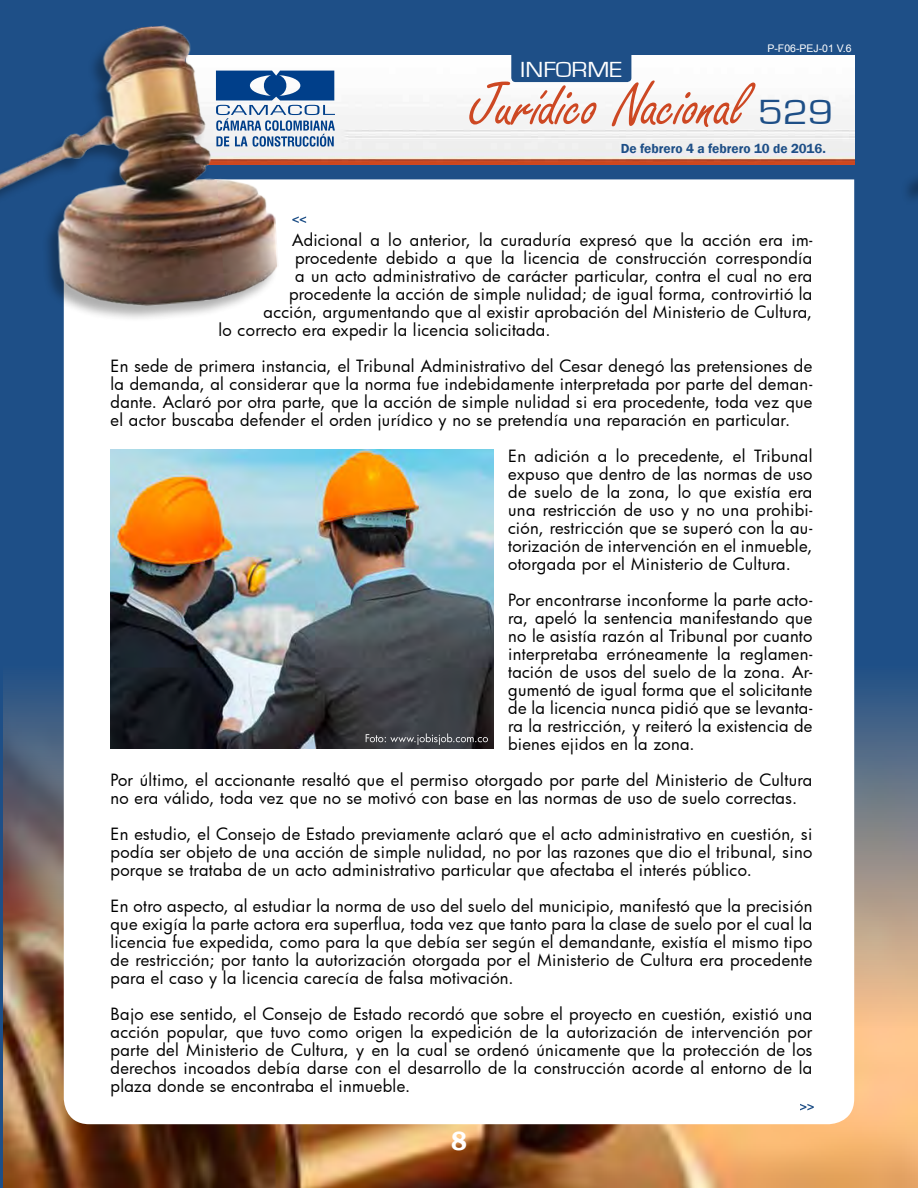
<style>
.page{position:relative;width:918px;height:1188px;background:#1e4f87}
.page>*{position:absolute;margin:0;border:0;box-sizing:border-box;transform-origin:0 0}
.t1{font:66px "Freestyle Scr D";letter-spacing:-.01em;color:#cd4823}
.t2{font:36px "Eurostile";color:#1e4f87;scale:1.14 1}
.t3{font:600 27px "Franklin Gothic";color:#fff}
.t4{font:22.5px "Eurostile";color:#fff;scale:1.14 1}
.t5{font:16.5px/18px "Futura";letter-spacing:.02em;color:#000;text-align:justify}
.t6{font:600 13.5px "Franklin Gothic";color:#1e4f87}
.t7{font:10.5px "Arial";color:#fff}
</style>
<div class="page">
<img style="left:4px;top:665px;width:914px;height:523px">
<div style="left:64px;top:179px;width:790px;height:945px;background:#fff"></div>
<img style="left:281px;top:55px;width:573px;height:109px">
<div style="left:511px;top:37px;width:120px;height:45px;background:#1e4f87;border-radius:4px"></div>
<div style="left:0;top:26px;width:278px;height:297px;background:#000;opacity:.32"></div>
<img style="left:0;top:25px;width:281px;height:291px">
<svg style="left:216px;top:71px;width:119px;height:76px;background:#7998be"></svg>
<svg style="left:292px;top:216px;width:14px;height:7px"></svg>
<svg style="left:800px;top:1104px;width:14px;height:6px"></svg>
<img style="left:111px;top:449px;width:382px;height:299px">
<svg style="left:366px;top:733px;width:122px;height:12px"></svg>
<h3 class="t4" style="left:520px;top:57px;width:91px">INFORME</h3>
<p class="t7" style="left:767px;top:42px;width:86px">P-F06-PEJ-01 V.6</p>
<h1 class="t1" style="left:470px;top:70px;width:278px">Jurídico Nacional</h1>
<h2 class="t2" style="left:758px;top:93px;width:68px">529</h2>
<p class="t6" style="left:621px;top:140px;width:207px">De febrero 4 a febrero 10 de 2016.</p>
<p class="t5" style="left:292px;top:230px;width:522px">Adicional a lo anterior, la curaduría expresó que la acción era im-</p>
<p class="t5" style="left:295px;top:248px;width:519px">procedente debido a que la licencia de construcción correspondía</p>
<p class="t5" style="left:295px;top:266px;width:519px">a un acto administrativo de carácter particular, contra el cual no era</p>
<p class="t5" style="left:289px;top:284px;width:525px">procedente la acción de simple nulidad; de igual forma, controvirtió la</p>
<p class="t5" style="left:264px;top:302px;width:550px">acción, argumentando que al existir aprobación del Ministerio de Cultura,</p>
<p class="t5" style="left:219px;top:320px;width:333px">lo correcto era expedir la licencia solicitada.</p>
<p class="t5" style="left:111px;top:356px;width:703px">En sede de primera instancia, el Tribunal Administrativo del Cesar denegó las pretensiones de la demanda, al considerar que la norma fue indebidamente interpretada por parte del deman&shy;dante. Aclaró por otra parte, que la acción de simple nulidad si era procedente, toda vez que el actor buscaba defender el orden jurídico y no se pretendía una reparación en particular.</p>
<p class="t5" style="left:508px;top:446px;width:306px">En adición a lo precedente, el Tribunal expuso que dentro de las normas de uso de suelo de la zona, lo que existía era una restricción de uso y no una prohibi&shy;ción, restricción que se superó con la au&shy;torización de intervención en el inmueble, otorgada por el Ministerio de Cultura.</p>
<p class="t5" style="left:508px;top:590px;width:306px">Por encontrarse inconforme la parte acto&shy;ra, apeló la sentencia manifestando que no le asistía razón al Tribunal por cuanto interpretaba erróneamente la reglamen&shy;tación de usos del suelo de la zona. Ar&shy;gumentó de igual forma que el solicitante de la licencia nunca pidió que se levanta&shy;ra la restricción, y reiteró la existencia de bienes ejidos en la zona.</p>
<p class="t5" style="left:111px;top:770px;width:703px">Por último, el accionante resaltó que el permiso otorgado por parte del Ministerio de Cultura no era válido, toda vez que no se motivó con base en las normas de uso de suelo correctas.</p>
<p class="t5" style="left:111px;top:824px;width:703px">En estudio, el Consejo de Estado previamente aclaró que el acto administrativo en cuestión, si podía ser objeto de una acción de simple nulidad, no por las razones que dio el tribunal, sino porque se trataba de un acto administrativo particular que afectaba el interés público.</p>
<p class="t5" style="left:111px;top:896px;width:703px">En otro aspecto, al estudiar la norma de uso del suelo del municipio, manifestó que la precisión que exigía la parte actora era superflua, toda vez que tanto para la clase de suelo por el cual la licencia fue expedida, como para la que debía ser según el demandante, existía el mismo tipo de restricción; por tanto la autorización otorgada por el Ministerio de Cultura era procedente para el caso y la licencia carecía de falsa motivación.</p>
<p class="t5" style="left:111px;top:1004px;width:703px">Bajo ese sentido, el Consejo de Estado recordó que sobre el proyecto en cuestión, existió una acción popular, que tuvo como origen la expedición de la autorización de intervención por parte del Ministerio de Cultura, y en la cual se ordenó únicamente que la protección de los derechos incoados debía darse con el desarrollo de la construcción acorde al entorno de la plaza donde se encontraba el inmueble.</p>
<h3 class="t3" style="left:451px;top:1124px;width:17px">8</h3>
</div>
